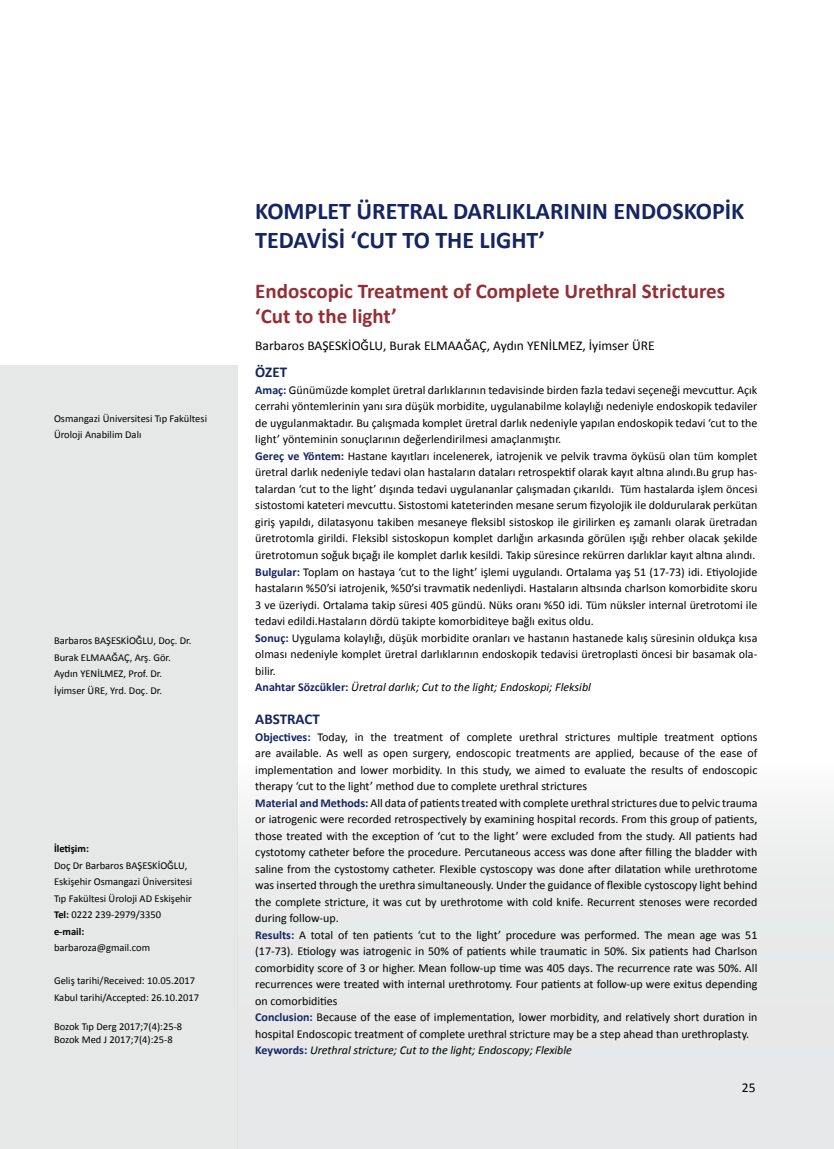
<style>
.page{position:relative;width:834px;height:1149px;background:#fff}
.page>*{position:absolute;margin:0;border:0;box-sizing:border-box;transform-origin:0 0}
.t1{font:700 24px/28.8px "Calibri";color:#152563}
.t2{font:700 21px/25.2px "Calibri";color:#932f34}
.t3{font:700 15px "Calibri";color:#152563}
.t4{font:13.5px "Calibri";color:#000}
.t5{font:12px/16.5px "Calibri";color:#000}
.t6{font:10.5px/16.5px "Calibri";color:#000}
.t7{font:700 10.5px "Calibri";color:#000}
.s1{font-weight:700}
.s2{font-weight:700;color:#152563}
.s3{font-style:italic}
</style>
<div class="page">
<div style="left:237px;top:763px;width:596px;height:385px;background:linear-gradient(to bottom,#f4f4f4,#e3e4e5)"></div>
<div style="left:0;top:365px;width:237px;height:783px;background:#e6e7e7"></div>
<p class="t6" style="left:54px;top:409px;width:154px">Osmangazi Üniversitesi Tıp Fakültesi<br>Üroloji Anabilim Dalı</p>
<p class="t6" style="left:54px;top:631px;width:139px">Barbaros BAŞESKİOĞLU, Doç. Dr.<br>Burak ELMAAĞAÇ, Arş. Gör.<br>Aydın YENİLMEZ, Prof. Dr.<br>İyimser ÜRE, Yrd. Doç. Dr.</p>
<p class="t7" style="left:54px;top:842px;width:36px">İletişim:</p>
<p class="t6" style="left:54px;top:856px;width:140px">Doç Dr Barbaros BAŞESKİOĞLU,<br>Eskişehir Osmangazi Üniversitesi<br>Tıp Fakültesi Üroloji AD Eskişehir<br><span class="s1">Tel:</span> 0222 239-2979/3350 <span class="s1">e-mail:</span></p>
<p class="t6" style="left:54px;top:938px;width:98px">barbaroza@gmail.com</p>
<p class="t6" style="left:54px;top:971px;width:147px">Geliş tarihi/Received: 10.05.2017<br>Kabul tarihi/Accepted: 26.10.2017</p>
<p class="t6" style="left:54px;top:1019px;width:130px;line-height:12.6px">Bozok Tıp Derg 2017;7(4):25-8<br>Bozok Med J 2017;7(4):25-8</p>
<h1 class="t1" style="left:255px;top:195px;width:490px">KOMPLET ÜRETRAL DARLIKLARININ ENDOSKOPİK<br>TEDAVİSİ ‘CUT TO THE LIGHT’</h1>
<h2 class="t2" style="left:255px;top:277px;width:471px">Endoscopic Treatment of Complete Urethral Strictures ‘Cut to the light’</h2>
<p class="t4" style="left:255px;top:337px;width:401px">Barbaros BAŞESKİOĞLU, Burak ELMAAĞAÇ, Aydın YENİLMEZ, İyimser ÜRE</p>
<p class="t3" style="left:255px;top:363px;width:33px">ÖZET</p>
<p class="t5" style="left:255px;top:381px;width:503px"><span class="s2">Amaç:</span> Günümüzde komplet üretral darlıklarının tedavisinde birden fazla tedavi seçeneği mevcuttur. Açık cerrahi yöntemlerinin yanı sıra düşük morbidite, uygulanabilme kolaylığı nedeniyle endoskopik tedaviler de uygulanmaktadır. Bu çalışmada komplet üretral darlık nedeniyle yapılan endoskopik tedavi ‘cut to the light’ yönteminin sonuçlarının değerlendirilmesi amaçlanmıştır.<br><span class="s2">Gereç ve Yöntem:</span> Hastane kayıtları incelenerek, iatrojenik ve pelvik travma öyküsü olan tüm komplet üretral darlık nedeniyle tedavi olan hastaların dataları retrospektif olarak kayıt altına alındı.Bu grup has&shy;talardan ‘cut to the light’ dışında tedavi uygulananlar çalışmadan çıkarıldı. Tüm hastalarda işlem öncesi sistostomi kateteri mevcuttu. Sistostomi kateterinden mesane serum fizyolojik ile doldurularak perkütan giriş yapıldı, dilatasyonu takiben mesaneye fleksibl sistoskop ile girilirken eş zamanlı olarak üretradan üretrotomla girildi. Fleksibl sistoskopun komplet darlığın arkasında görülen ışığı rehber olacak şekilde üretrotomun soğuk bıçağı ile komplet darlık kesildi. Takip süresince rekürren darlıklar kayıt altına alındı.<br><span class="s2">Bulgular:</span> Toplam on hastaya ‘cut to the light’ işlemi uygulandı. Ortalama yaş 51 (17-73) idi. Etiyolojide hastaların %50’si iatrojenik, %50’si travmatik nedenliydi. Hastaların altısında charlson komorbidite skoru 3 ve üzeriydi. Ortalama takip süresi 405 gündü. Nüks oranı %50 idi. Tüm nüksler internal üretrotomi ile tedavi edildi.Hastaların dördü takipte komorbiditeye bağlı exitus oldu.<br><span class="s2">Sonuç:</span> Uygulama kolaylığı, düşük morbidite oranları ve hastanın hastanede kalış süresinin oldukça kısa olması nedeniyle komplet üretral darlıklarının endoskopik tedavisi üretroplasti öncesi bir basamak ola&shy;bilir.<br><span class="s2">Anahtar Sözcükler:</span> <span class="s3">Üretral darlık; Cut to the light; Endoskopi; Fleksibl</span></p>
<p class="t3" style="left:255px;top:709px;width:66px">ABSTRACT</p>
<p class="t5" style="left:255px;top:727px;width:503px"><span class="s2">Objectives:</span> Today, in the treatment of complete urethral strictures multiple treatment options are available. As well as open surgery, endoscopic treatments are applied, because of the ease of implementation and lower morbidity. In this study, we aimed to evaluate the results of endoscopic therapy ‘cut to the light’ method due to complete urethral strictures<br><span class="s2">Material and Methods:</span> All data of patients treated with complete urethral strictures due to pelvic trauma or iatrogenic were recorded retrospectively by examining hospital records. From this group of patients, those treated with the exception of ‘cut to the light’ were excluded from the study. All patients had cystotomy catheter before the procedure. Percutaneous access was done after filling the bladder with saline from the cystostomy catheter. Flexible cystoscopy was done after dilatation while urethrotome was inserted through the urethra simultaneously. Under the guidance of flexible cystoscopy light behind the complete stricture, it was cut by urethrotome with cold knife. Recurrent stenoses were recorded during follow-up.<br><span class="s2">Results:</span> A total of ten patients ‘cut to the light’ procedure was performed. The mean age was 51 (17-73). Etiology was iatrogenic in 50% of patients while traumatic in 50%. Six patients had Charlson comorbidity score of 3 or higher. Mean follow-up time was 405 days. The recurrence rate was 50%. All recurrences were treated with internal urethrotomy. Four patients at follow-up were exitus depending on comorbidities<br><span class="s2">Conclusion:</span> Because of the ease of implementation, lower morbidity, and relatively short duration in hospital Endoscopic treatment of complete urethral stricture may be a step ahead than urethroplasty.<br><span class="s2">Keywords:</span> <span class="s3">Urethral stricture; Cut to the light; Endoscopy; Flexible</span></p>
<p class="t4" style="left:741px;top:1079px;width:15px">25</p>
</div>
